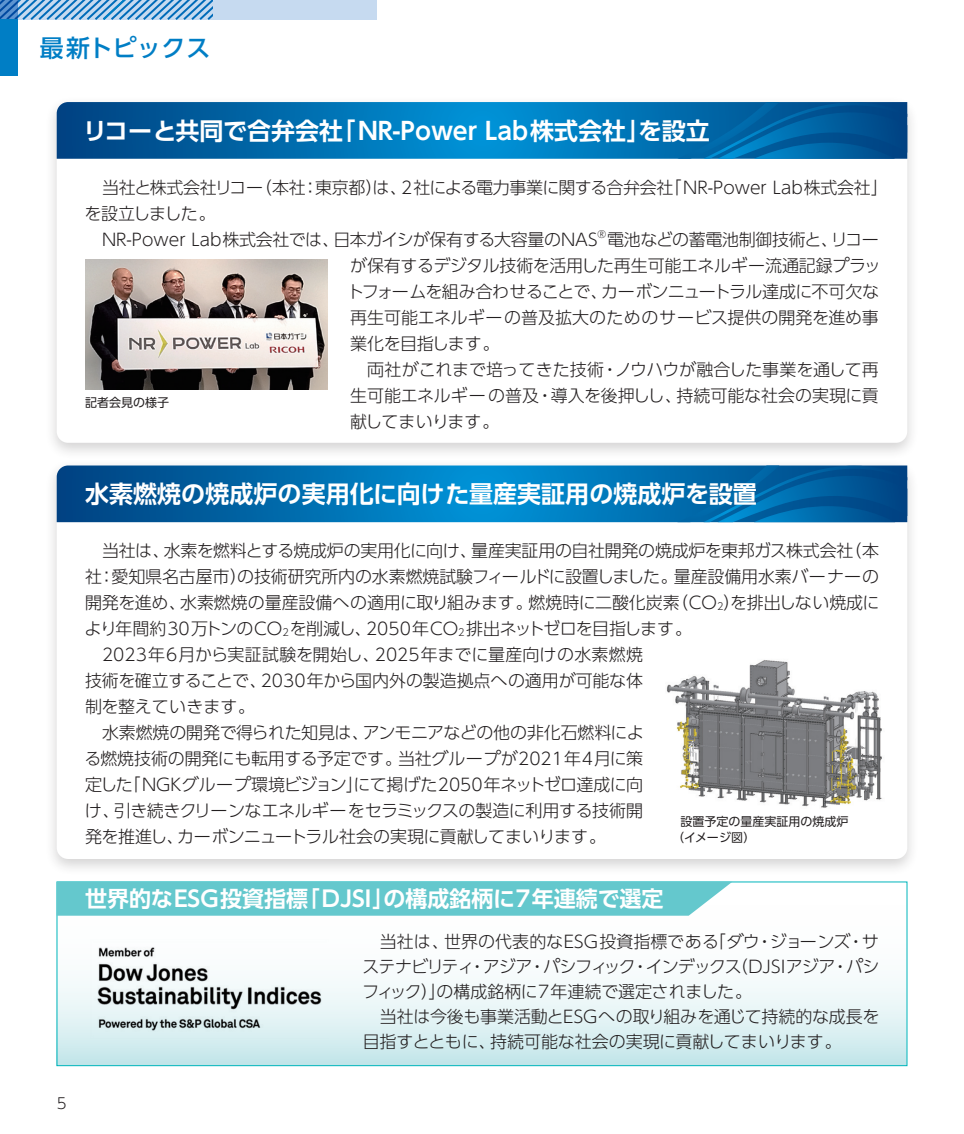
<style>
.page{position:relative;width:964px;height:1134px;background:#fff}
.page>*{position:absolute;margin:0;border:0;box-sizing:border-box;transform-origin:0 0}
.t1{font:700 24px "UD Shin Go Pr 6 N De";color:#fff}
.t2{font:500 24px "UD Shin Go Pr 6 N";letter-spacing:.02em;color:#007ec5}
.t3{font:700 22px "UD Shin Go Pr 6 N De";color:#fff}
.t4{font:300 17px/26px "UD Shin Go Pr 6 N";letter-spacing:-.01em;color:#231f20}
.t5{font:300 15px "UD Shin Go Pr 6 N";color:#231f20}
.t6{font:12px/16px "UD Shin Go Pr 6 N";color:#231f20}
.s1{font-size:10px}
</style>
<div class="page">
<div style="left:45px;top:96px;width:875px;height:365px;background:#231f20;opacity:.2"></div>
<div style="left:57px;top:102px;width:850px;height:341px;background:#fff;border-radius:11px"></div>
<div style="left:45px;top:459px;width:875px;height:418px;background:#231f20;opacity:.2"></div>
<div style="left:57px;top:465px;width:850px;height:394px;background:#fff;border-radius:11px"></div>
<div style="left:0;top:0;width:376px;height:20px;background:#c6daf0"></div>
<svg style="left:0;top:0;width:212px;height:20px"></svg>
<div style="left:0;top:19px;width:17px;height:57px;background:#007ec5"></div>
<svg style="left:57px;top:102px;width:620px;height:57px;background:#0170b2"></svg>
<svg style="left:677px;top:98px;width:230px;height:61px;background:#1169a5"></svg>
<svg style="left:59px;top:978px;width:846px;height:86px"></svg>
<div style="left:57px;top:882px;width:675px;height:34px;background:#64c8cd"></div>
<img style="left:91px;top:947px;width:237px;height:92px">
<svg style="left:57px;top:465px;width:620px;height:57px;background:#0271b2"></svg>
<svg style="left:677px;top:461px;width:230px;height:61px;background:#1269a5"></svg>
<img style="left:85px;top:259px;width:242px;height:130px">
<img style="left:666px;top:660px;width:216px;height:148px">
<h1 class="t2" style="left:40px;top:29px;width:172px">最新トピックス</h1>
<h1 class="t1" style="left:83px;top:111px;width:628px">リコーと共同で合弁会社「NR-Power Lab株式会社」を設立</h1>
<p class="t4" style="left:85px;top:173px;width:805px;text-indent:17px">当社と株式会社リコー（本社：東京都）は、2社による電力事業に関する合弁会社「NR-Power Lab株式会社」を設立しました。</p>
<p class="t4" style="left:347px;top:225px;width:535px;text-align:justify;text-indent:-245px">NR-Power Lab株式会社では、日本ガイシが保有する大容量のNAS<sup>®</sup>電池などの蓄電池制御技術と、リコーが保有するデジタル技術を活用した再生可能エネルギー流通記録プラットフォームを組み合わせることで、カーボンニュートラル達成に不可欠な再生可能エネルギーの普及拡大のためのサービス提供の開発を進め事業化を目指します。</p>
<p class="t4" style="left:350px;top:355px;width:530px;text-align:justify;text-indent:17px">両社がこれまで培ってきた技術・ノウハウが融合した事業を通して再生可能エネルギーの普及・導入を後押しし、持続可能な社会の実現に貢献してまいります。</p>
<p class="t6" style="left:85px;top:395px;width:86px">記者会見の様子</p>
<h1 class="t1" style="left:85px;top:474px;width:673px">水素燃焼の焼成炉の実用化に向けた量産実証用の焼成炉を設置</h1>
<p class="t4" style="left:84px;top:537px;width:796px;text-indent:18px">当社は、水素を燃料とする焼成炉の実用化に向け、量産実証用の自社開発の焼成炉を東邦ガス株式会社（本社：愛知県名古屋市）の技術研究所内の水素燃焼試験フィールドに設置しました。量産設備用水素バーナーの開発を進め、水素燃焼の量産設備への適用に取り組みます。燃焼時に二酸化炭素（CO<span class="s1">2</span>）を排出しない焼成により年間約30万トンのCO<span class="s1">2</span>を削減し、2050年CO<span class="s1">2</span>排出ネットゼロを目指します。<br>　2023年6月から実証試験を開始し、2025年までに量産向けの水素燃焼<br>技術を確立することで、2030年から国内外の製造拠点への適用が可能な体<br>制を整えていきます。<br>　水素燃焼の開発で得られた知見は、アンモニアなどの他の非化石燃料によ<br>る燃焼技術の開発にも転用する予定です。当社グループが2021年4月に策<br>定した「NGKグループ環境ビジョン」にて掲げた2050年ネットゼロ達成に向<br>け、引き続きクリーンなエネルギーをセラミックスの製造に利用する技術開<br>発を推進し、カーボンニュートラル社会の実現に貢献してまいります。</p>
<p class="t6" style="left:672px;top:813px;width:178px;text-indent:8px">設置予定の量産実証用の焼成炉（イメージ図）</p>
<p class="t3" style="left:85px;top:881px;width:580px">世界的なESG投資指標「DJSI」の構成銘柄に7年連続で選定</p>
<p class="t5" style="left:57px;top:1091px;width:11px">5</p>
<p class="t4" style="left:362px;top:928px;width:519px;line-height:25px;text-align:justify;text-indent:18px">当社は、世界の代表的なESG投資指標である「ダウ・ジョーンズ・サステナビリティ・アジア・パシフィック・インデックス（DJSIアジア・パシフィック）」の構成銘柄に7年連続で選定されました。</p>
<p class="t4" style="left:363px;top:1003px;width:518px;line-height:25px;text-indent:17px">当社は今後も事業活動とESGへの取り組みを通じて持続的な成長を目指すとともに、持続可能な社会の実現に貢献してまいります。</p>
</div>
